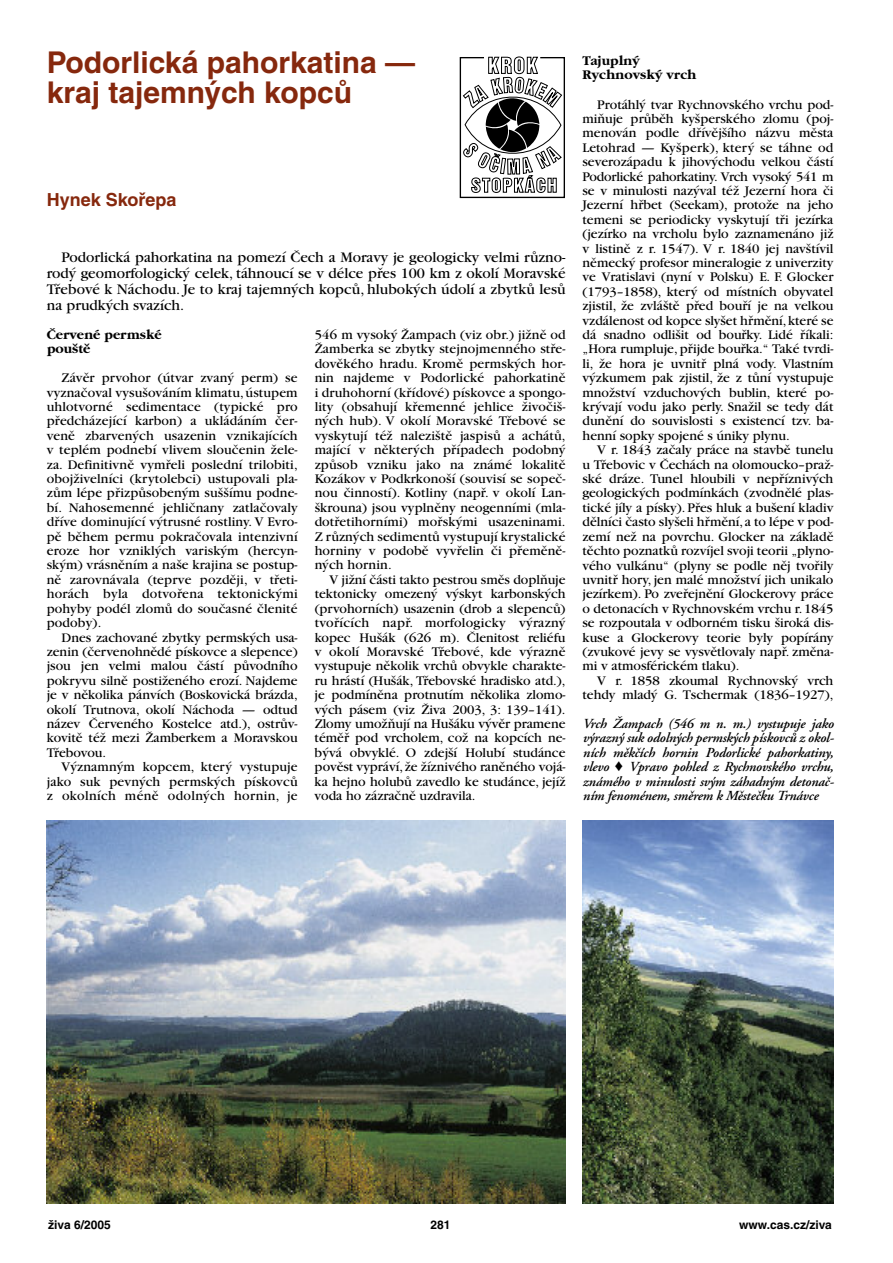
<style>
.page{position:relative;width:893px;height:1263px;background:#fff}
.page>*{position:absolute;margin:0;border:0;box-sizing:border-box;transform-origin:0 0}
.t1{font:700 30px/30px "Helvetica CE";color:#86280d}
.t2{font:700 18px "Helvetica CE";color:#86280d}
.t3{font:15.3px/15.9px "Garamond CE";letter-spacing:.005em;color:#000;text-align:justify}
.t4{font:13.8px/14.4px "Garamond CE";color:#000;text-align:justify}
.t5{font:italic 600 13.8px/14.4px "Adobe Garamond CE";letter-spacing:-.01em;color:#000;text-align:justify}
.t6{font:700 13.8px/14.4px "Garamond CE";color:#000}
.t7{font:700 12px "Helvetica CE";color:#000}
</style>
<div class="page">
<img style="left:47px;top:821px;width:518px;height:382px">
<img style="left:583px;top:821px;width:250px;height:382px">
<svg style="left:459px;top:56px;width:106px;height:143px"></svg>
<h1 class="t1" style="left:47px;top:50px;width:370px">Podorlická pahorkatina — kraj tajemných kopců</h1>
<h2 class="t2" style="left:47px;top:193px;width:131px">Hynek Skořepa</h2>
<p class="t3" style="left:47px;top:251px;width:520px;text-indent:15px">Podorlická pahorkatina na pomezí Čech a Moravy je geologicky velmi různo&shy;rodý geomorfologický celek, táhnoucí se v délce přes 100 km z okolí Moravské Třebové k Náchodu. Je to kraj tajemných kopců, hlubokých údolí a zbytků lesů na prudkých svazích.</p>
<p class="t6" style="left:47px;top:328px;width:116px">Červené permské pouště</p>
<p class="t4" style="left:47px;top:372px;width:252px;text-indent:15px">Závěr prvohor (útvar zvaný perm) se vyznačoval vysušováním klimatu,ústupem uhlotvorné sedimentace (typické pro předcházející karbon) a ukládáním čer&shy;veně zbarvených usazenin vznikajících v teplém podnebí vlivem sloučenin žele&shy;za. Definitivně vymřeli poslední trilobiti, obojživelníci (krytolebci) ustupovali pla&shy;zům lépe přizpůsobeným suššímu podne&shy;bí. Nahosemenné jehličnany zatlačovaly dříve dominující výtrusné rostliny. V Evro&shy;pě během permu pokračovala intenzivní eroze hor vzniklých variským (hercyn&shy;ským) vrásněním a naše krajina se postup&shy;ně zarovnávala (teprve později, v třeti&shy;horách byla dotvořena tektonickými pohyby podél zlomů do současné členité podoby).</p>
<p class="t4" style="left:47px;top:631px;width:252px;text-indent:15px">Dnes zachované zbytky permských usa&shy;zenin (červenohnědé pískovce a slepence) jsou jen velmi malou částí původního pokryvu silně postiženého erozí. Najdeme je v několika pánvích (Boskovická brázda, okolí Trutnova, okolí Náchoda — odtud název Červeného Kostelce atd.), ostrův&shy;kovitě též mezi Žamberkem a Moravskou Třebovou.</p>
<p class="t4" style="left:47px;top:761px;width:252px;text-indent:15px">Významným kopcem, který vystupuje jako suk pevných permských pískovců z okolních méně odolných hornin, je</p>
<p class="t4" style="left:315px;top:329px;width:252px">546 m vysoký Žampach (viz obr.) jižně od Žamberka se zbytky stejnojmenného stře&shy;dověkého hradu. Kromě permských hor&shy;nin najdeme v Podorlické pahorkatině i druhohorní (křídové) pískovce a spongo&shy;lity (obsahují křemenné jehlice živočiš&shy;ných hub). V okolí Moravské Třebové se vyskytují též naleziště jaspisů a achátů, mající v některých případech podobný způsob vzniku jako na známé lokalitě Kozákov v Podkrkonoší (souvisí se sopeč&shy;nou činností). Kotliny (např. v okolí Lan&shy;škrouna) jsou vyplněny neogenními (mla&shy;dotřetihorními) mořskými usazeninami.<br>Z různých sedimentů vystupují krystalické horniny v podobě vyvřelin či přeměně&shy;ných hornin.</p>
<p class="t4" style="left:315px;top:574px;width:252px;text-indent:15px">V jižní části takto pestrou směs doplňuje tektonicky omezený výskyt karbonských (prvohorních) usazenin (drob a slepenců) tvořících např. morfologicky výrazný kopec Hušák (626 m). Členitost reliéfu v okolí Moravské Třebové, kde výrazně vystupuje několik vrchů obvykle charakte&shy;ru hrástí (Hušák, Třebovské hradisko atd.), je podmíněna protnutím několika zlomo&shy;vých pásem (viz Živa 2003, 3: 139–141).<br>Zlomy umožňují na Hušáku vývěr pramene téměř pod vrcholem, což na kopcích ne&shy;bývá obvyklé. O zdejší Holubí studánce pověst vypráví, že žíznivého raněného vojá&shy;ka hejno holubů zavedlo ke studánce, jejíž voda ho zázračně uzdravila.</p>
<p class="t6" style="left:583px;top:54px;width:115px">Tajuplný<br>Rychnovský vrch</p>
<p class="t4" style="left:583px;top:98px;width:252px;text-indent:15px">Protáhlý tvar Rychnovského vrchu pod&shy;miňuje průběh kyšperského zlomu (poj&shy;menován podle dřívějšího názvu města Letohrad — Kyšperk), který se táhne od severozápadu k jihovýchodu velkou částí Podorlické pahorkatiny. Vrch vysoký 541 m se v minulosti nazýval též Jezerní hora či Jezerní hřbet (Seekam), protože na jeho temeni se periodicky vyskytují tři jezírka (jezírko na vrcholu bylo zaznamenáno již v listině z r. 1547). V r. 1840 jej navštívil německý profesor mineralogie z univerzity ve Vratislavi (nyní v Polsku) E. F. Glocker (1793–1858), který od místních obyvatel zjistil, že zvláště před bouří je na velkou vzdálenost od kopce slyšet hřmění,které se dá snadno odlišit od bouřky. Lidé říkali: „Hora rumpluje, přijde bouřka.“ Také tvrdi&shy;li, že hora je uvnitř plná vody. Vlastním výzkumem pak zjistil, že z tůní vystupuje množství vzduchových bublin, které po&shy;krývají vodu jako perly. Snažil se tedy dát dunění do souvislosti s existencí tzv. ba&shy;henní sopky spojené s úniky plynu.</p>
<p class="t4" style="left:583px;top:444px;width:252px;text-indent:15px">V r. 1843 začaly práce na stavbě tunelu u Třebovic v Čechách na olomoucko–praž&shy;ské dráze. Tunel hloubili v nepříznivých geologických podmínkách (zvodnělé plas&shy;tické jíly a písky). Přes hluk a bušení kladiv dělníci často slyšeli hřmění,a to lépe v pod&shy;zemí než na povrchu. Glocker na základě těchto poznatků rozvíjel svoji teorii „plyno&shy;vého vulkánu“ (plyny se podle něj tvořily uvnitř hory, jen malé množství jich unikalo jezírkem). Po zveřejnění Glockerovy práce o detonacích v Rychnovském vrchu r.1845 se rozpoutala v odborném tisku široká dis&shy;kuse a Glockerovy teorie byly popírány (zvukové jevy se vysvětlovaly např. změna&shy;mi v atmosférickém tlaku).</p>
<p class="t4" style="left:583px;top:674px;width:252px;text-align:right">V r. 1858 zkoumal Rychnovský vrch tehdy mladý G. Tschermak (1836–1927),</p>
<p class="t5" style="left:583px;top:718px;width:252px">Vrch Žampach (546 m n. m.) vystupuje jako výrazný suk odolných permských pískovců z okol&shy;ních měkčích hornin Podorlické pahorkatiny, vlevo ♦ Vpravo pohled z Rychnovského vrchu, známého v minulosti svým záhadným detonač&shy;ním fenoménem, směrem k Městečku Trnávce</p>
<p class="t7" style="left:48px;top:1220px;width:64px">živa 6/2005</p>
<p class="t7" style="left:431px;top:1220px;width:22px">281</p>
<p class="t7" style="left:739px;top:1220px;width:94px">www.cas.cz/ziva</p>
</div>
